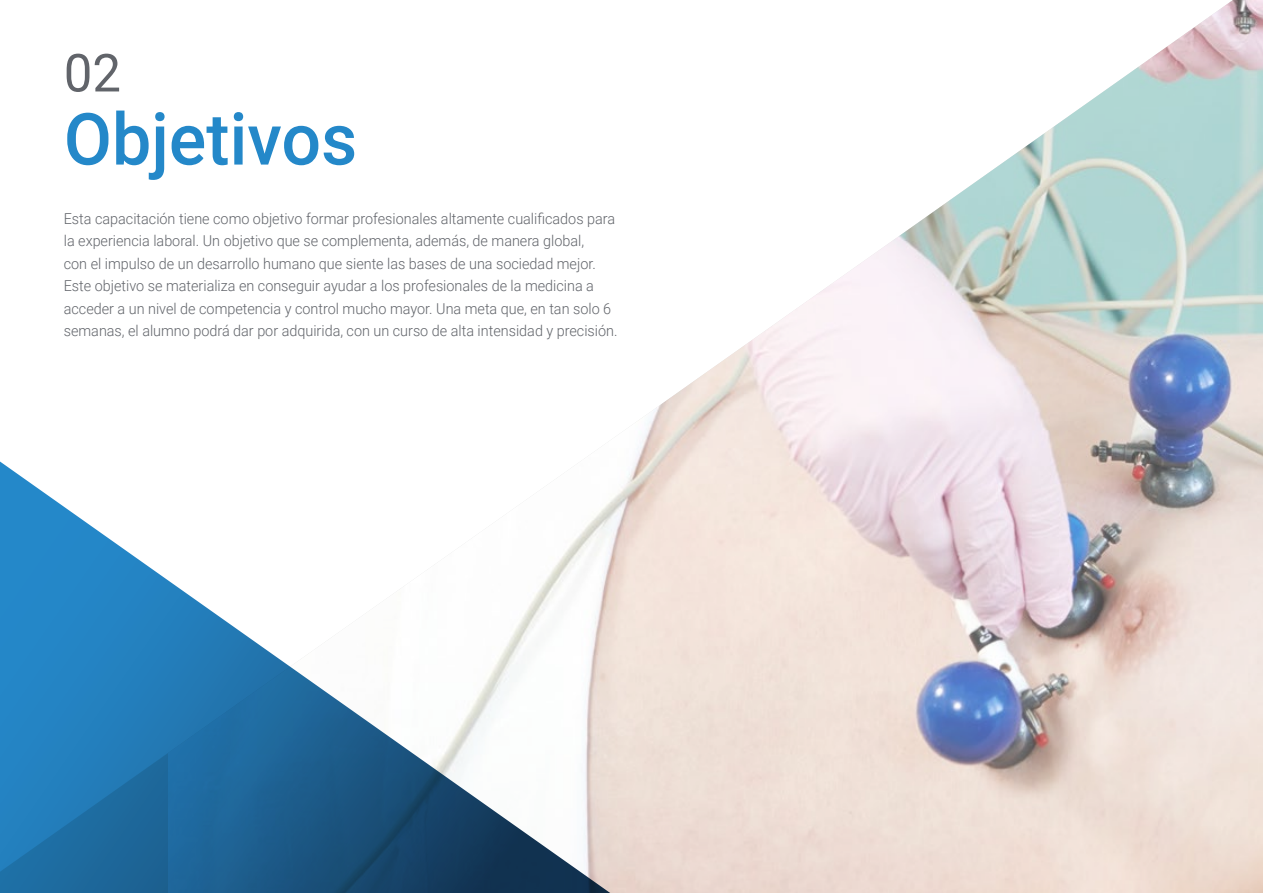
<style>
.page{position:relative;width:1263px;height:893px;background:#fff}
.page>*{position:absolute;margin:0;border:0;box-sizing:border-box;transform-origin:0 0}
.t1{font:500 72px "Roboto";color:#2488c9}
.t2{font:52.5px "Roboto";color:#61646a}
.t3{font:300 15px/22.5px "Roboto";color:#61646a;scale:.96 1}
</style>
<div class="page">
<img style="left:640px;top:0;width:623px;height:893px">
<svg style="left:0;top:447px;width:640px;height:446px"></svg>
<h2 class="t2" style="left:64px;top:36px;width:59px">02</h2>
<h1 class="t1" style="left:64px;top:89px;width:295px">Objetivos</h1>
<p class="t3" style="left:64px;top:207px;width:578px">Esta capacitación tiene como objetivo formar profesionales altamente cualificados para la experiencia laboral. Un objetivo que se complementa, además, de manera global,<br>con el impulso de un desarrollo humano que siente las bases de una sociedad mejor.<br>Este objetivo se materializa en conseguir ayudar a los profesionales de la medicina a acceder a un nivel de competencia y control mucho mayor. Una meta que, en tan solo 6 semanas, el alumno podrá dar por adquirida, con un curso de alta intensidad y precisión.</p>
</div>
